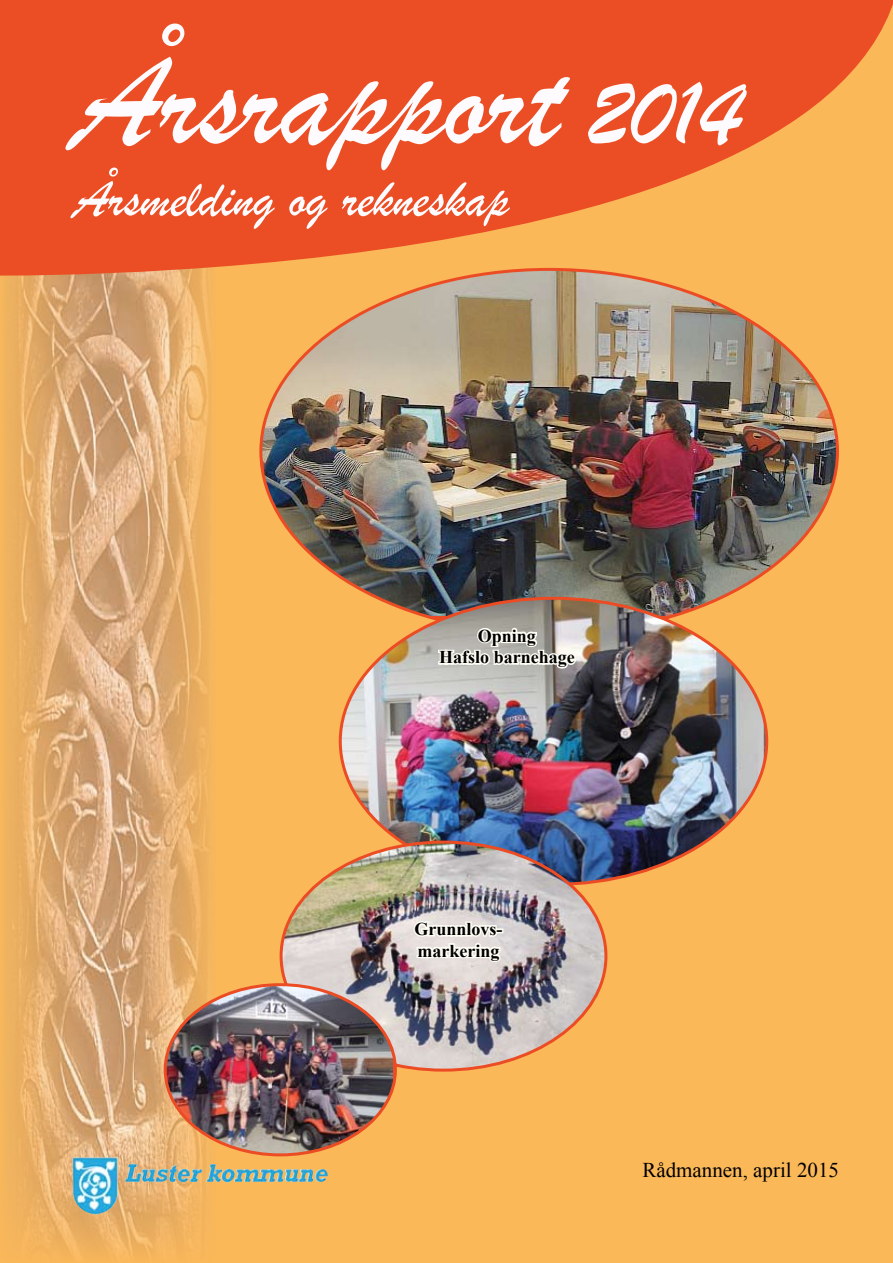
<style>
.page{position:relative;width:893px;height:1263px;background:#fff}
.page>*{position:absolute;margin:0;border:0;box-sizing:border-box;transform-origin:0 0}
.t1{font:135px "Brush Script";color:#fdfbfd}
.t2{font:54px "Brush Script";color:#fdfbfd}
.t3{font:21px "Times New Roman";color:#000}
.t4{font:700 18px/21.6px "Times New Roman";color:#000;text-align:center}
.s1{font-size:97.5px}
</style>
<div class="page">
<div style="left:215px;top:293px;width:678px;height:970px;background:#fbb859"></div>
<img style="left:0;top:293px;width:215px;height:970px">
<svg style="left:0;top:0;width:893px;height:293px;background:#ee6530"></svg>
<img style="left:190px;top:1164px;width:138px;height:22px">
<img style="left:261px;top:269px;width:576px;height:347px">
<img style="left:340px;top:598px;width:427px;height:286px;border-radius:50%">
<img style="left:281px;top:842px;width:325px;height:228px;border-radius:50%">
<img style="left:165px;top:985px;width:227px;height:170px">
<svg style="left:437px;top:625px;width:141px;height:77px"></svg>
<svg style="left:411px;top:919px;width:92px;height:54px"></svg>
<h1 class="t1" style="left:74px;top:20px;width:669px">Årsrapport <span class="s1">2014</span></h1>
<h2 class="t2" style="left:74px;top:166px;width:437px">Årsmelding og rekneskap</h2>
<p class="t4" style="left:439px;top:624px;width:137px">Opning<br>Hafslo barnehage</p>
<p class="t4" style="left:414px;top:918px;width:90px;text-align:left">Grunnlovs&shy;markering</p>
<p class="t3" style="left:642px;top:1155px;width:198px">Rådmannen, april 2015</p>
</div>
